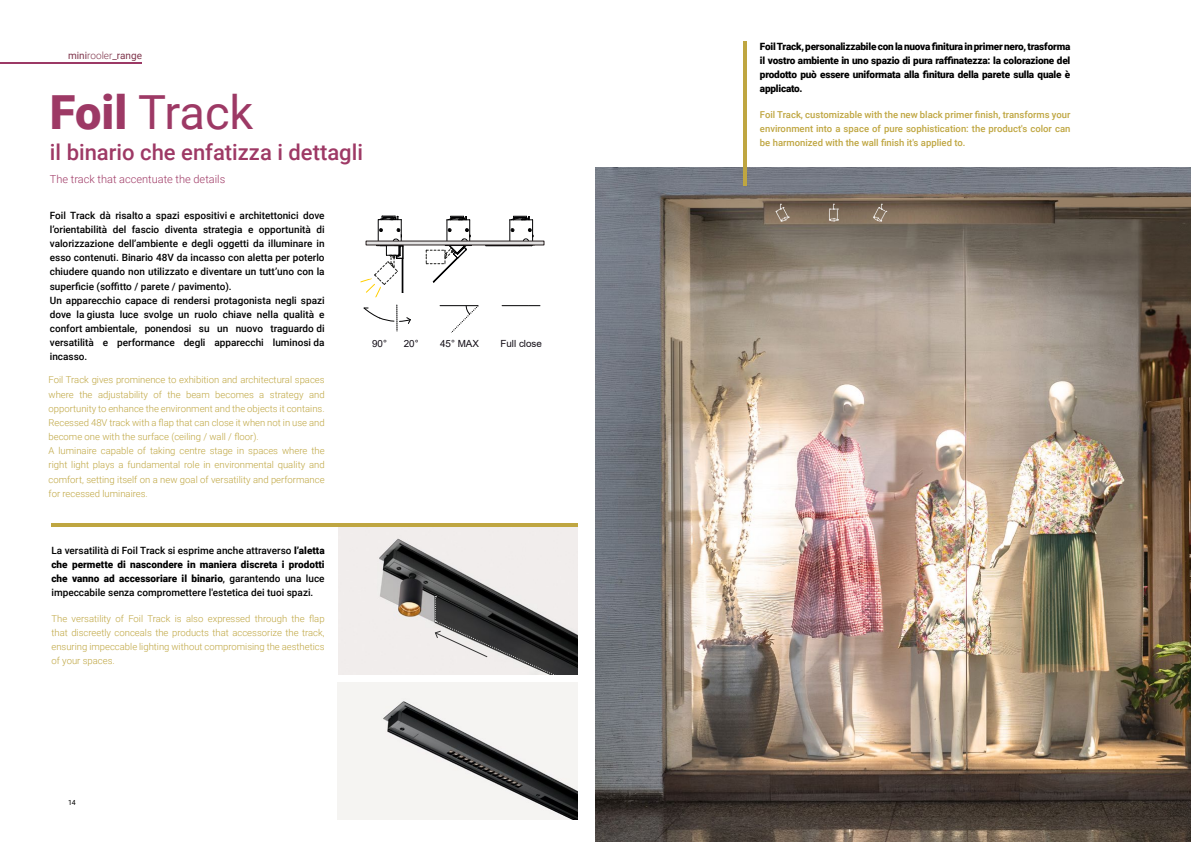
<style>
.page{position:relative;width:1191px;height:842px;background:#fff}
.page>*{position:absolute;margin:0;border:0;box-sizing:border-box;transform-origin:0 0}
.t1{font:47px "Roboto";letter-spacing:-.01em;color:#9d3965}
.t2{font:500 22px "Roboto";color:#9e3965}
.t3{font:300 11px "Roboto";color:#9f3965}
.t4{font:500 10px/14.2px "Roboto";color:#000}
.t5{font:900 10px/14.2px "Roboto";letter-spacing:-.02em;color:#000;text-align:justify}
.t6{font:10px "Roboto";color:#80364d}
.t7{font:9.8px "Arial";color:#110c15}
.t8{font:300 9.5px/14.2px "Roboto";color:#bfa641}
.t9{font:500 9.5px/14.2px "Roboto";color:#bfa641;text-align:justify}
.t10{font:7px "Roboto";color:#000}
.s1{font-weight:300}
.s2{font-weight:900}
</style>
<div class="page">
<hr style="left:0;top:62px;width:142px;height:2px;background:#9c3965">
<img style="left:595px;top:168px;width:596px;height:673px">
<svg style="left:775px;top:204px;width:14px;height:18px"></svg>
<svg style="left:873px;top:204px;width:13px;height:18px"></svg>
<svg style="left:829px;top:204px;width:9px;height:18px"></svg>
<svg style="left:364px;top:305px;width:46px;height:26px"></svg>
<svg style="left:440px;top:305px;width:38px;height:28px"></svg>
<svg style="left:502px;top:305px;width:38px;height:1px"></svg>
<svg style="left:360px;top:216px;width:184px;height:82px"></svg>
<img style="left:337px;top:682px;width:240px;height:138px">
<img style="left:338px;top:527px;width:240px;height:147px">
<svg style="left:434px;top:596px;width:122px;height:79px;background:#777676"></svg>
<hr style="left:51px;top:524px;width:527px;height:3px;background:#bfa641">
<hr style="left:743px;top:41px;width:3px;height:144px;background:#bfa641">
<p class="t6" style="left:68px;top:48px;width:75px">mini<span class="s1">rooler</span>_range</p>
<h1 class="t1" style="left:50px;top:79px;width:205px"><span class="s2">Foil</span> Track</h1>
<h2 class="t2" style="left:50px;top:137px;width:314px">il binario che enfatizza i dettagli</h2>
<p class="t3" style="left:50px;top:172px;width:177px">The track that accentuate the details</p>
<p class="t4" style="left:50px;top:208px;width:276px">Foil Track dà risalto a spazi espositivi e architettonici dove l’orientabilità del fascio diventa strategia e opportunità di valorizzazione dell’ambiente e degli oggetti da illuminare in esso contenuti. Binario 48V da incasso con aletta per poterlo chiudere quando non utilizzato e diventare un tutt’uno con la superficie (soffitto / parete / pavimento).<br>Un apparecchio capace di rendersi protagonista negli spazi dove la giusta luce svolge un ruolo chiave nella qualità e confort ambientale, ponendosi su un nuovo traguardo di versatilità e performance degli apparecchi luminosi da incasso.</p>
<p class="t8" style="left:49px;top:372px;width:278px">Foil Track gives prominence to exhibition and architectural spaces where the adjustability of the beam becomes a strategy and opportunity to enhance the environment and the objects it contains.<br>Recessed 48V track with a flap that can close it when not in use and become one with the surface (ceiling / wall / floor).<br>A luminaire capable of taking centre stage in spaces where the right light plays a fundamental role in environmental quality and comfort, setting itself on a new goal of versatility and performance for recessed luminaires.</p>
<p class="t7" style="left:372px;top:336px;width:16px">90°</p>
<p class="t7" style="left:404px;top:336px;width:16px">20°</p>
<p class="t7" style="left:440px;top:336px;width:40px">45° MAX</p>
<p class="t7" style="left:500px;top:336px;width:43px">Full close</p>
<p class="t4" style="left:51px;top:543px;width:275px;text-align:justify">La versatilità di Foil Track si esprime anche attraverso <span class="s2">l’aletta che permette di nascondere in maniera discreta i prodotti che vanno ad accessoriare il binario</span>, garantendo una luce impeccabile senza compromettere l'estetica dei tuoi spazi.</p>
<p class="t8" style="left:51px;top:611px;width:275px;text-align:justify">The versatility of Foil Track is also expressed through the flap that discreetly conceals the products that accessorize the track, ensuring impeccable lighting without compromising the aesthetics of your spaces.</p>
<p class="t10" style="left:68px;top:798px;width:9px">14</p>
<p class="t5" style="left:760px;top:39px;width:312px">Foil Track, personalizzabile con la nuova finitura in primer nero, trasforma il vostro ambiente in uno spazio di pura raffinatezza: la colorazione del prodotto può essere uniformata alla finitura della parete sulla quale è applicato.</p>
<p class="t9" style="left:760px;top:107px;width:312px">Foil Track, customizable with the new black primer finish, transforms your environment into a space of pure sophistication: the product's color can be harmonized with the wall finish it's applied to.</p>
</div>
